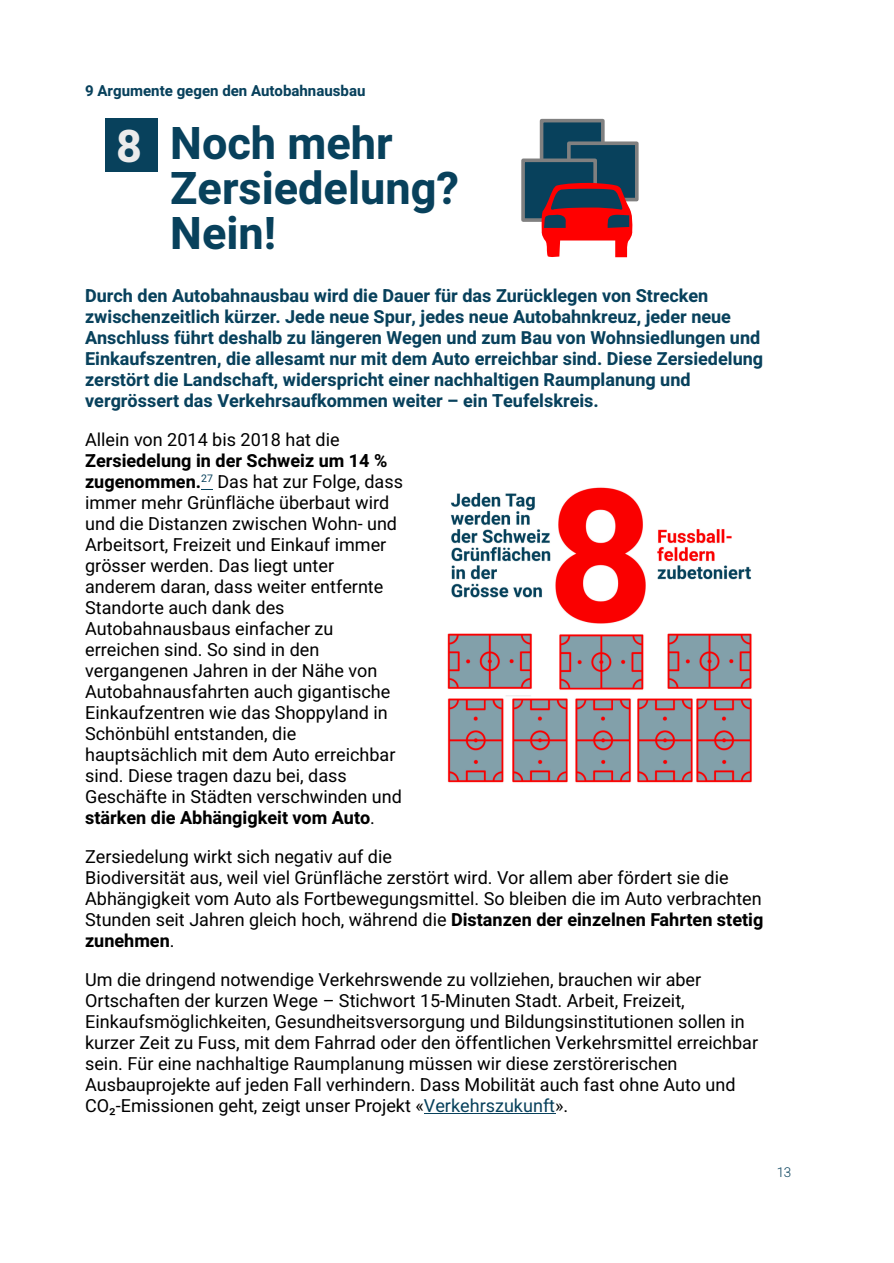
<style>
.page{position:relative;width:894px;height:1263px;background:#fff}
.page>*{position:absolute;margin:0;border:0;box-sizing:border-box;transform-origin:0 0}
.t1{font:700 45px/45px "Heebo";color:#08415c}
.t2{font:700 45px "Heebo";color:#ebebeb}
.t3{font:18px/21px "Heebo";color:#000}
.t4{font:700 18px/21px "Heebo";color:#08415c}
.t5{font:700 15px "Heebo";color:#08415c}
.t6{font:300 13.5px "Heebo";color:#08415c}
.s1{font-weight:700}
.s2{color:#08415c}
</style>
<div class="page">
<svg style="left:201px;top:489px;width:12px;height:1px"></svg>
<hr style="left:424px;top:1113px;width:131px;height:1px;background:#08415c">
<div style="left:105px;top:118px;width:52px;height:54px;background:#08415c"></div>
<img style="left:447px;top:487px;width:305px;height:296px">
<div style="left:539px;top:119px;width:65px;height:54px;background:#08415c;border:4px solid #808080"></div>
<div style="left:567px;top:141px;width:71px;height:60px;background:#08415c;border:4px solid #808080"></div>
<svg style="left:596px;top:167px;width:1px;height:16px"></svg>
<div style="left:521px;top:158px;width:75px;height:64px;background:#08415c;border:4px solid #808080"></div>
<svg style="left:541px;top:183px;width:91px;height:75px"></svg>
<p class="t5" style="left:85px;top:81px;width:282px">9 Argumente gegen den Autobahnausbau</p>
<h1 class="t1" style="left:170px;top:123px;width:290px">Noch mehr<br>Zersiedelung?<br>Nein!</h1>
<p class="t4" style="left:85px;top:286px;width:679px">Durch den Autobahnausbau wird die Dauer für das Zurücklegen von Strecken zwischenzeitlich kürzer. Jede neue Spur, jedes neue Autobahnkreuz, jeder neue Anschluss führt deshalb zu längeren Wegen und zum Bau von Wohnsiedlungen und Einkaufszentren, die allesamt nur mit dem Auto erreichbar sind. Diese Zersiedelung zerstört die Landschaft, widerspricht einer nachhaltigen Raumplanung und vergrössert das Verkehrsaufkommen weiter – ein Teufelskreis.</p>
<p class="t3" style="left:85px;top:430px;width:256px">Allein von 2014 bis 2018 hat die</p>
<p class="t3" style="left:85px;top:451px;width:319px"><span class="s1">Zersiedelung in der Schweiz um 14 % zugenommen.</span><sup>27</sup> Das hat zur Folge, dass immer mehr Grünfläche überbaut wird und die Distanzen zwischen Wohn- und Arbeitsort, Freizeit und Einkauf immer grösser werden. Das liegt unter anderem daran, dass weiter entfernte Standorte auch dank des Autobahnausbaus einfacher zu erreichen sind. So sind in den vergangenen Jahren in der Nähe von Autobahnausfahrten auch gigantische Einkaufzentren wie das Shoppyland in Schönbühl entstanden, die hauptsächlich mit dem Auto erreichbar sind. Diese tragen dazu bei, dass Geschäfte in Städten verschwinden und <span class="s1">stärken die Abhängigkeit vom Auto</span>.</p>
<p class="t3" style="left:85px;top:847px;width:679px">Zersiedelung wirkt sich negativ auf die<br>Biodiversität aus, weil viel Grünfläche zerstört wird. Vor allem aber fördert sie die Abhängigkeit vom Auto als Fortbewegungsmittel. So bleiben die im Auto verbrachten Stunden seit Jahren gleich hoch, während die <span class="s1">Distanzen der einzelnen Fahrten stetig zunehmen</span>.</p>
<p class="t3" style="left:85px;top:970px;width:674px">Um die dringend notwendige Verkehrswende zu vollziehen, brauchen wir aber Ortschaften der kurzen Wege – Stichwort 15-Minuten Stadt. Arbeit, Freizeit, Einkaufsmöglichkeiten, Gesundheitsversorgung und Bildungsinstitutionen sollen in kurzer Zeit zu Fuss, mit dem Fahrrad oder den öffentlichen Verkehrsmittel erreichbar sein. Für eine nachhaltige Raumplanung müssen wir diese zerstörerischen Ausbauprojekte auf jeden Fall verhindern. Dass Mobilität auch fast ohne Auto und CO₂-Emissionen geht, zeigt unser Projekt «<span class="s2">Verkehrszukunft</span>».</p>
<h1 class="t2" style="left:116px;top:115px;width:27px">8</h1>
<p class="t6" style="left:776px;top:1162px;width:16px">13</p>
</div>
